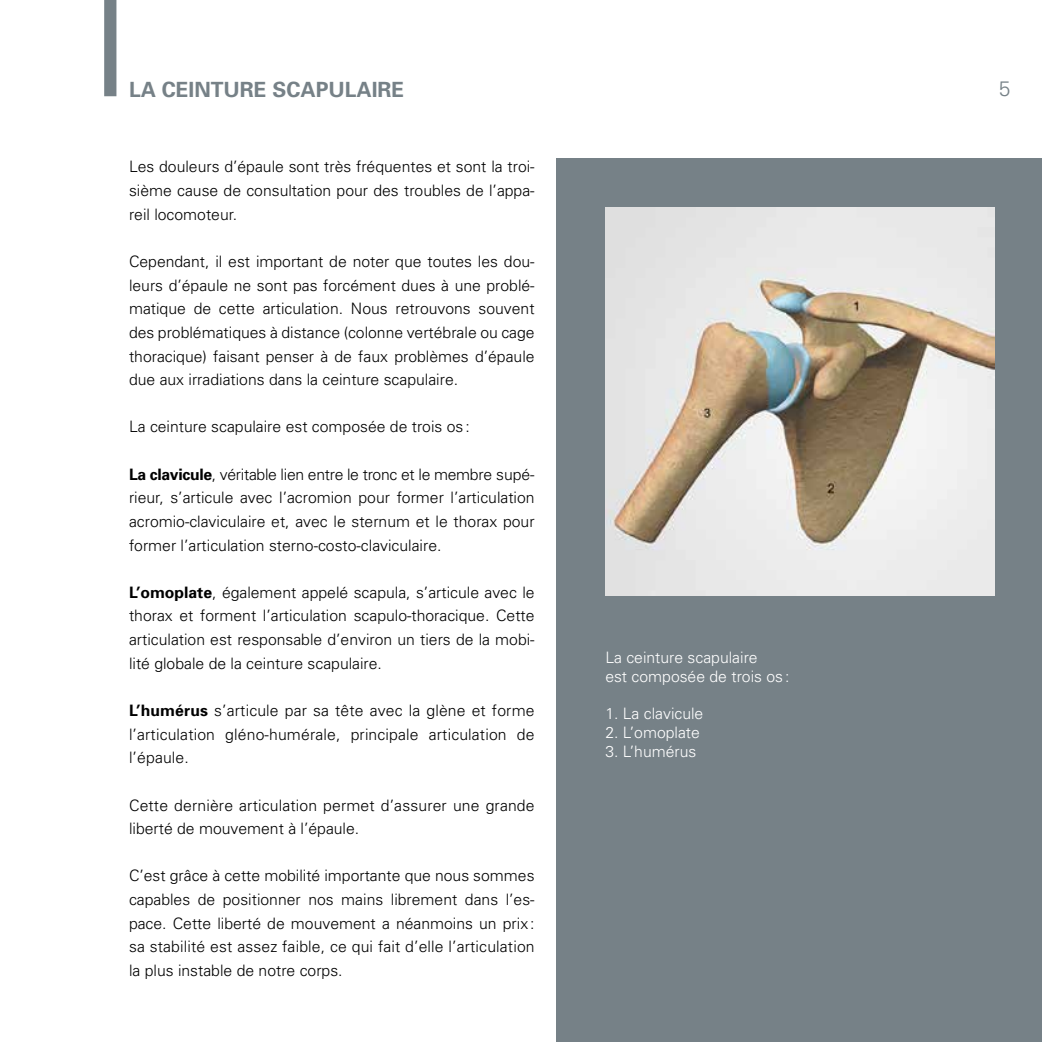
<style>
.page{position:relative;width:1042px;height:1042px;background:#fff}
.page>*{position:absolute;margin:0;border:0;box-sizing:border-box;transform-origin:0 0}
.t1{font:700 21px "Univers";color:#768187}
.t2{font:300 21px "Univers";color:#768187}
.t3{font:300 15.75px/23.6px "Univers";color:#000;text-align:justify}
.t4{font:300 15.75px/18.9px "Univers";color:#fff}
.s1{font-weight:700}
</style>
<div class="page">
<div style="left:104px;top:0;width:12px;height:96px;background:#768187"></div>
<div style="left:557px;top:159px;width:485px;height:883px;background:#768187"></div>
<img style="left:605px;top:208px;width:390px;height:387px">
<h1 class="t1" style="left:129px;top:76px;width:277px">LA CEINTURE SCAPULAIRE</h1>
<p class="t3" style="left:129px;top:155px;width:407px">Les douleurs d’épaule sont très fréquentes et sont la troi&shy;sième cause de consultation pour des troubles de l’appa&shy;reil locomoteur.</p>
<p class="t3" style="left:129px;top:249px;width:407px">Cependant, il est important de noter que toutes les dou&shy;leurs d’épaule ne sont pas forcément dues à une problé&shy;matique de cette articulation. Nous retrouvons souvent des problématiques à distance (colonne vertébrale ou cage thoracique) faisant penser à de faux problèmes d’épaule due aux irradiations dans la ceinture scapulaire.</p>
<p class="t3" style="left:129px;top:414px;width:342px">La ceinture scapulaire est composée de trois os :</p>
<p class="t3" style="left:129px;top:462px;width:407px"><span class="s1">La clavicule</span>, véritable lien entre le tronc et le membre supé&shy;rieur, s’articule avec l’acromion pour former l’articulation acromio-claviculaire et, avec le sternum et le thorax pour former l’articulation sterno-costo-claviculaire.</p>
<p class="t3" style="left:129px;top:580px;width:407px"><span class="s1">L’omoplate</span>, également appelé scapula, s’articule avec le thorax et forment l’articulation scapulo-thoracique. Cette articulation est responsable d’environ un tiers de la mobi&shy;lité globale de la ceinture scapulaire.</p>
<p class="t3" style="left:129px;top:698px;width:407px"><span class="s1">L’humérus</span> s’articule par sa tête avec la glène et forme l’articulation gléno-humérale, principale articulation de l’épaule.</p>
<p class="t3" style="left:129px;top:792px;width:407px">Cette dernière articulation permet d’assurer une grande liberté de mouvement à l’épaule.</p>
<p class="t3" style="left:129px;top:863px;width:407px">C’est grâce à cette mobilité importante que nous sommes capables de positionner nos mains librement dans l’es&shy;pace. Cette liberté de mouvement a néanmoins un prix : sa stabilité est assez faible, ce qui fait d’elle l’articulation la plus instable de notre corps.</p>
<p class="t4" style="left:605px;top:647px;width:186px">La ceinture scapulaire<br>est composée de trois os :</p>
<p class="t4" style="left:605px;top:704px;width:100px">1. La clavicule</p>
<p class="t4" style="left:605px;top:723px;width:96px">2. L’omoplate</p>
<p class="t4" style="left:605px;top:742px;width:93px">3. L’humérus</p>
<h1 class="t2" style="left:999px;top:76px;width:13px">5</h1>
</div>
